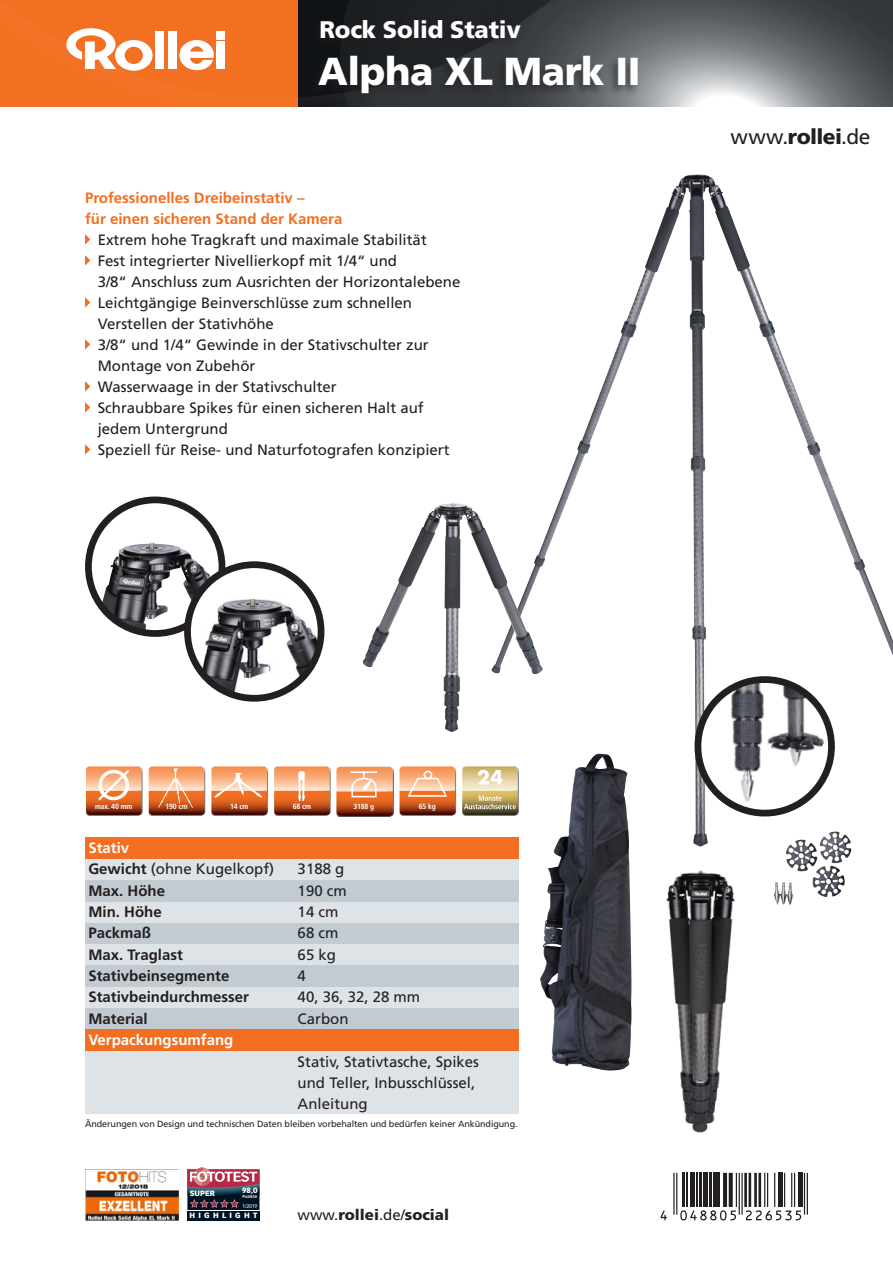
<style>
.page{position:relative;width:893px;height:1263px;background:#fff}
.page>*{position:absolute;margin:0;border:0;box-sizing:border-box;transform-origin:0 0}
.t1{font:900 39px "Frutiger LT";letter-spacing:-.01em;color:#fff}
.t2{font:900 24px "Frutiger LT";letter-spacing:-.01em;color:#fff}
.t3{font:21px "Frutiger LT";color:#231f20}
.t4{font:15px/21px "Frutiger LT";color:#231f20}
.t5{font:700 15px "Frutiger LT";color:#231f20}
.t6{font:700 15px/21px "Frutiger LT";color:#f36e21}
.t7{font:700 15px "Frutiger LT";color:#fff}
.t8{font:900 15px "Frutiger LT";color:#231f20}
.t9{font:9px "Frutiger LT";letter-spacing:-.01em;color:#231f20}
.t10{font:700 condensed 7.65px "Frutiger LT";letter-spacing:-.02em;color:#fff}
.t11{font:900 7.5px "Vectora LT Std";letter-spacing:.435em;color:#fff}
.t12{font:700 condensed 7.5px "Frutiger LT";color:#fff}
.t13{font:5.25px "Vectora LT Std";color:#fff}
.t14{font:700 4.2px "Vectora LT Std";letter-spacing:.02em;color:#fff}
.s1{font-weight:900}
.s2{font-weight:700}
.s3{font-weight:400}
</style>
<div class="page">
<img style="left:298px;top:0;width:595px;height:106px">
<div style="left:0;top:0;width:298px;height:106px;background:#f36f21"></div>
<svg style="left:179px;top:40px;width:35px;height:30px"></svg>
<div style="left:155px;top:32px;width:9px;height:37px;background:#fff"></div>
<div style="left:168px;top:32px;width:8px;height:37px;background:#fff"></div>
<div style="left:216px;top:32px;width:9px;height:8px;background:#fff"></div>
<div style="left:216px;top:41px;width:9px;height:28px;background:#fff"></div>
<svg style="left:66px;top:28px;width:87px;height:43px"></svg>
<div style="left:308px;top:18px;width:332px;height:87px;background:#231f20;opacity:.6"></div>
<svg style="left:673px;top:1173px;width:135px;height:45px"></svg>
<hr style="left:676px;top:1173px;width:1px;height:41px;background:#231f20">
<hr style="left:673px;top:1173px;width:2px;height:41px;background:#231f20">
<hr style="left:682px;top:1173px;width:2px;height:34px;background:#231f20">
<hr style="left:686px;top:1173px;width:1px;height:34px;background:#231f20">
<hr style="left:690px;top:1173px;width:4px;height:34px;background:#231f20">
<hr style="left:696px;top:1173px;width:1px;height:34px;background:#231f20">
<hr style="left:699px;top:1173px;width:2px;height:34px;background:#231f20">
<hr style="left:703px;top:1173px;width:4px;height:34px;background:#231f20">
<hr style="left:709px;top:1173px;width:2px;height:34px;background:#231f20">
<hr style="left:713px;top:1173px;width:4px;height:34px;background:#231f20">
<hr style="left:719px;top:1173px;width:1px;height:34px;background:#231f20">
<svg style="left:729px;top:1173px;width:4px;height:34px"></svg>
<hr style="left:723px;top:1173px;width:4px;height:34px;background:#231f20">
<hr style="left:741px;top:1173px;width:2px;height:41px;background:#231f20">
<hr style="left:739px;top:1173px;width:1px;height:41px;background:#231f20">
<hr style="left:736px;top:1173px;width:1px;height:34px;background:#231f20">
<hr style="left:758px;top:1173px;width:3px;height:34px;background:#231f20">
<hr style="left:754px;top:1173px;width:3px;height:34px;background:#231f20">
<hr style="left:749px;top:1173px;width:2px;height:34px;background:#231f20">
<hr style="left:744px;top:1173px;width:3px;height:34px;background:#231f20">
<hr style="left:774px;top:1173px;width:1px;height:34px;background:#231f20">
<hr style="left:767px;top:1173px;width:1px;height:34px;background:#231f20">
<hr style="left:764px;top:1173px;width:1px;height:34px;background:#231f20">
<hr style="left:778px;top:1173px;width:4px;height:34px;background:#231f20">
<hr style="left:794px;top:1173px;width:1px;height:34px;background:#231f20">
<hr style="left:791px;top:1173px;width:1px;height:34px;background:#231f20">
<hr style="left:784px;top:1173px;width:1px;height:34px;background:#231f20">
<hr style="left:798px;top:1173px;width:4px;height:34px;background:#231f20">
<hr style="left:807px;top:1173px;width:1px;height:41px;background:#231f20">
<hr style="left:804px;top:1173px;width:1px;height:41px;background:#231f20">
<svg style="left:661px;top:1210px;width:6px;height:10px"></svg>
<svg style="left:680px;top:1210px;width:56px;height:10px"></svg>
<svg style="left:746px;top:1210px;width:55px;height:10px"></svg>
<svg style="left:88px;top:500px;width:134px;height:133px"></svg>
<img style="left:101px;top:542px;width:85px;height:91px">
<div style="left:85px;top:496px;width:140px;height:141px;border:7px solid #231f20;border-radius:50%"></div>
<svg style="left:187px;top:565px;width:134px;height:133px"></svg>
<img style="left:194px;top:599px;width:127px;height:95px">
<div style="left:184px;top:561px;width:140px;height:141px;border:7px solid #231f20;border-radius:50%"></div>
<img style="left:491px;top:174px;width:217px;height:673px">
<svg style="left:680px;top:662px;width:155px;height:159px"></svg>
<img style="left:363px;top:503px;width:90px;height:181px">
<img style="left:540px;top:754px;width:91px;height:317px">
<img style="left:820px;top:831px;width:31px;height:32px">
<img style="left:666px;top:870px;width:69px;height:263px">
<svg style="left:85px;top:234px;width:5px;height:11px"></svg>
<svg style="left:85px;top:255px;width:5px;height:11px"></svg>
<svg style="left:85px;top:297px;width:5px;height:11px"></svg>
<svg style="left:85px;top:339px;width:5px;height:11px"></svg>
<svg style="left:85px;top:381px;width:5px;height:11px"></svg>
<svg style="left:85px;top:402px;width:5px;height:11px"></svg>
<svg style="left:85px;top:444px;width:5px;height:11px"></svg>
<div style="left:85px;top:838px;width:434px;height:21px;background:#f36e21"></div>
<div style="left:85px;top:923px;width:434px;height:21px;background:#c2cbd1"></div>
<div style="left:85px;top:1008px;width:434px;height:21px;background:#c2cbd1"></div>
<div style="left:85px;top:859px;width:434px;height:21px;background:#dee3e7"></div>
<div style="left:85px;top:944px;width:434px;height:21px;background:#dee3e7"></div>
<div style="left:85px;top:901px;width:434px;height:22px;background:#dee3e7"></div>
<div style="left:85px;top:986px;width:434px;height:22px;background:#dee3e7"></div>
<div style="left:85px;top:1050px;width:434px;height:64px;background:#dee3e7"></div>
<div style="left:85px;top:880px;width:434px;height:21px;background:#c2cbd1"></div>
<div style="left:85px;top:965px;width:434px;height:21px;background:#c2cbd1"></div>
<div style="left:85px;top:1029px;width:434px;height:21px;background:#f36e21"></div>
<div style="left:271px;top:765px;width:61px;height:52px;background:#231f20;opacity:.75"></div>
<svg style="left:274px;top:766px;width:56px;height:49px;background:#db885a"></svg>
<div style="left:396px;top:765px;width:62px;height:52px;background:#231f20;opacity:.75"></div>
<svg style="left:400px;top:766px;width:55px;height:49px;background:#dc8a5d"></svg>
<div style="left:459px;top:763px;width:61px;height:50px;background:#fff"></div>
<div style="left:459px;top:765px;width:61px;height:52px;background:#231f20;opacity:.75"></div>
<svg style="left:462px;top:766px;width:56px;height:49px;background:#c5b686"></svg>
<div style="left:208px;top:765px;width:61px;height:52px;background:#231f20;opacity:.75"></div>
<svg style="left:211px;top:766px;width:56px;height:49px;background:#dc895c"></svg>
<div style="left:145px;top:765px;width:62px;height:52px;background:#231f20;opacity:.75"></div>
<svg style="left:149px;top:766px;width:55px;height:49px;background:#dc8859"></svg>
<div style="left:83px;top:765px;width:61px;height:52px;background:#231f20;opacity:.75"></div>
<svg style="left:86px;top:766px;width:56px;height:49px;background:#dc9067"></svg>
<div style="left:333px;top:766px;width:62px;height:51px;background:#231f20;opacity:.75"></div>
<svg style="left:336px;top:767px;width:57px;height:49px;background:#db895c"></svg>
<img style="left:85px;top:1170px;width:93px;height:50px">
<svg style="left:187px;top:1167px;width:73px;height:54px;background:#5e4a59"></svg>
<p class="t2" style="left:319px;top:15px;width:203px">Rock Solid Stativ</p>
<p class="t1" style="left:318px;top:48px;width:324px">Alpha XL Mark II</p>
<p class="t6" style="left:85px;top:187px;width:259px">Professionelles Dreibeinstativ –<br>für einen sicheren Stand der Kamera</p>
<p class="t4" style="left:98px;top:229px;width:331px">Extrem hohe Tragkraft und maximale Stabilität</p>
<p class="t4" style="left:98px;top:250px;width:364px">Fest integrierter Nivellierkopf mit 1/4“ und<br>3/8“ Anschluss zum Ausrichten der Horizontalebene</p>
<p class="t4" style="left:98px;top:292px;width:316px">Leichtgängige Beinverschlüsse zum schnellen<br>Verstellen der Stativhöhe</p>
<p class="t4" style="left:98px;top:334px;width:332px">3/8“ und 1/4“ Gewinde in der Stativschulter zur<br>Montage von Zubehör</p>
<p class="t4" style="left:98px;top:376px;width:240px">Wasserwaage in der Stativschulter</p>
<p class="t4" style="left:98px;top:397px;width:327px">Schraubbare Spikes für einen sicheren Halt auf jedem Untergrund</p>
<p class="t4" style="left:98px;top:439px;width:353px">Speziell für Reise- und Naturfotografen konzipiert</p>
<p class="t3" style="left:731px;top:125px;width:141px">www.<span class="s1">rollei</span>.de</p>
<p class="t10" style="left:95px;top:802px;width:39px">max. 40 mm</p>
<p class="t10" style="left:165px;top:802px;width:24px">190 cm</p>
<p class="t10" style="left:230px;top:802px;width:20px">14 cm</p>
<p class="t10" style="left:293px;top:802px;width:20px">68 cm</p>
<p class="t12" style="left:353px;top:802px;width:22px">3188 g</p>
<p class="t10" style="left:419px;top:802px;width:19px">65 kg</p>
<p class="t7" style="left:88px;top:839px;width:42px">Stativ</p>
<p class="t4" style="left:88px;top:858px;width:187px"><span class="s2">Gewicht</span> (ohne Kugelkopf)</p>
<p class="t5" style="left:88px;top:881px;width:78px">Max. Höhe</p>
<p class="t5" style="left:88px;top:903px;width:75px">Min. Höhe</p>
<p class="t5" style="left:88px;top:924px;width:64px">Packmaß</p>
<p class="t5" style="left:88px;top:946px;width:96px">Max. Traglast</p>
<p class="t5" style="left:88px;top:967px;width:142px">Stativbeinsegmente</p>
<p class="t5" style="left:88px;top:988px;width:162px">Stativbeindurchmesser</p>
<p class="t5" style="left:88px;top:1010px;width:61px">Material</p>
<p class="t7" style="left:88px;top:1031px;width:147px">Verpackungsumfang</p>
<p class="t4" style="left:298px;top:858px;width:48px">3188 g</p>
<p class="t4" style="left:298px;top:880px;width:51px">190 cm</p>
<p class="t4" style="left:298px;top:901px;width:42px">14 cm</p>
<p class="t4" style="left:298px;top:923px;width:42px">68 cm</p>
<p class="t4" style="left:298px;top:944px;width:40px">65 kg</p>
<p class="t4" style="left:298px;top:965px;width:10px">4</p>
<p class="t4" style="left:298px;top:987px;width:124px">40, 36, 32, 28 mm</p>
<p class="t4" style="left:298px;top:1008px;width:52px">Carbon</p>
<p class="t4" style="left:298px;top:1051px;width:183px;line-height:21.5px">Stativ, Stativtasche, Spikes und Teller, Inbusschlüssel,<br>Anleitung</p>
<p class="t9" style="left:85px;top:1119px;width:434px">Änderungen von Design und technischen Daten bleiben vorbehalten und bedürfen keiner Ankündigung.</p>
<p class="t11" style="left:190px;top:1189px;width:27px">SUPER</p>
<p class="t11" style="left:242px;top:1186px;width:17px">98,0</p>
<p class="t14" style="left:243px;top:1194px;width:16px">Punkte</p>
<p class="t13" style="left:242px;top:1203px;width:17px">1/2019</p>
<p class="t11" style="left:189px;top:1210px;width:69px">HIGHLIGHT</p>
<p class="t8" style="left:298px;top:1206px;width:153px"><span class="s3">www.</span>rollei<span class="s3">.de/</span>social</p>
</div>
